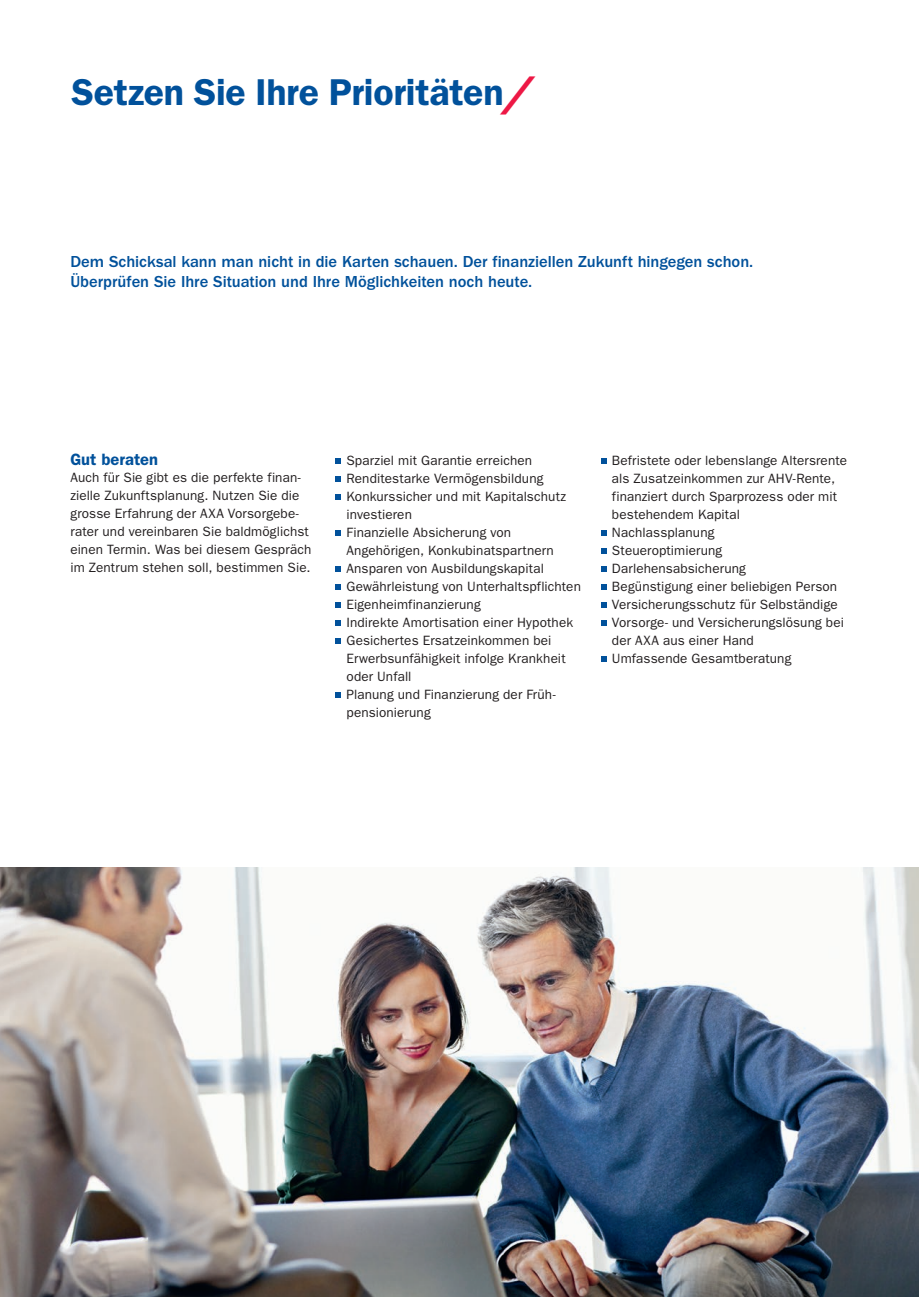
<style>
.page{position:relative;width:919px;height:1297px;background:#fff}
.page>*{position:absolute;margin:0;border:0;box-sizing:border-box;transform-origin:0 0}
.t1{font:600 37.5px "ITC Franklin Gothic Std";letter-spacing:-.005em;color:#01519b}
.t2{font:500 16.5px/19.5px "ITC Franklin Gothic Std";color:#01519b}
.t3{font:600 16.5px "ITC Franklin Gothic Std";letter-spacing:.005em;color:#01519b}
.t4{font:13.5px/18px "ITC Franklin Gothic Std";letter-spacing:.01em;color:#231f20}
.s1{font-family:"AXA Switch";font-weight:400;color:#ed1845}
</style>
<div class="page">
<svg style="left:336px;top:458px;width:5px;height:6px"></svg>
<svg style="left:336px;top:476px;width:5px;height:6px"></svg>
<svg style="left:336px;top:494px;width:5px;height:6px"></svg>
<svg style="left:336px;top:530px;width:5px;height:6px"></svg>
<svg style="left:336px;top:566px;width:5px;height:6px"></svg>
<svg style="left:336px;top:584px;width:5px;height:6px"></svg>
<svg style="left:336px;top:602px;width:5px;height:6px"></svg>
<svg style="left:336px;top:620px;width:5px;height:6px"></svg>
<svg style="left:336px;top:638px;width:5px;height:6px"></svg>
<svg style="left:336px;top:692px;width:5px;height:6px"></svg>
<svg style="left:601px;top:458px;width:5px;height:6px"></svg>
<svg style="left:601px;top:530px;width:5px;height:6px"></svg>
<svg style="left:601px;top:548px;width:5px;height:6px"></svg>
<svg style="left:601px;top:566px;width:5px;height:6px"></svg>
<svg style="left:601px;top:584px;width:5px;height:6px"></svg>
<svg style="left:601px;top:602px;width:5px;height:6px"></svg>
<svg style="left:601px;top:620px;width:5px;height:6px"></svg>
<svg style="left:601px;top:656px;width:5px;height:6px"></svg>
<img style="left:0;top:868px;width:918px;height:429px">
<h1 class="t1" style="left:71px;top:70px;width:465px">Setzen Sie Ihre Prioritäten<span class="s1">/</span></h1>
<p class="t2" style="left:70px;top:252px;width:684px">Dem Schicksal kann man nicht in die Karten schauen. Der finanziellen Zukunft hingegen schon.<br>Überprüfen Sie Ihre Situation und Ihre Möglichkeiten noch heute.</p>
<p class="t3" style="left:70px;top:450px;width:89px">Gut beraten</p>
<p class="t4" style="left:70px;top:468px;width:242px">Auch für Sie gibt es die perfekte finan&shy;zielle Zukunftsplanung. Nutzen Sie die grosse Erfahrung der AXA Vorsorgebe&shy;rater und vereinbaren Sie baldmöglichst einen Termin. Was bei diesem Gespräch im Zentrum stehen soll, bestimmen Sie.</p>
<p class="t4" style="left:346px;top:452px;width:236px">Sparziel mit Garantie erreichen<br>Renditestarke Vermögensbildung<br>Konkurssicher und mit Kapitalschutz investieren<br>Finanzielle Absicherung von<br>Angehörigen, Konkubinatspartnern<br>Ansparen von Ausbildungskapital<br>Gewährleistung von Unterhaltspflichten<br>Eigenheimfinanzierung<br>Indirekte Amortisation einer Hypothek<br>Gesichertes Ersatzeinkommen bei<br>Erwerbsunfähigkeit infolge Krankheit oder Unfall<br>Planung und Finanzierung der Früh&shy;pensionierung</p>
<p class="t4" style="left:612px;top:452px;width:236px">Befristete oder lebenslange Altersrente als Zusatzeinkommen zur AHV-Rente, finanziert durch Sparprozess oder mit bestehendem Kapital<br>Nachlassplanung<br>Steueroptimierung<br>Darlehensabsicherung<br>Begünstigung einer beliebigen Person<br>Versicherungsschutz für Selbständige<br>Vorsorge- und Versicherungslösung bei der AXA aus einer Hand<br>Umfassende Gesamtberatung</p>
</div>
